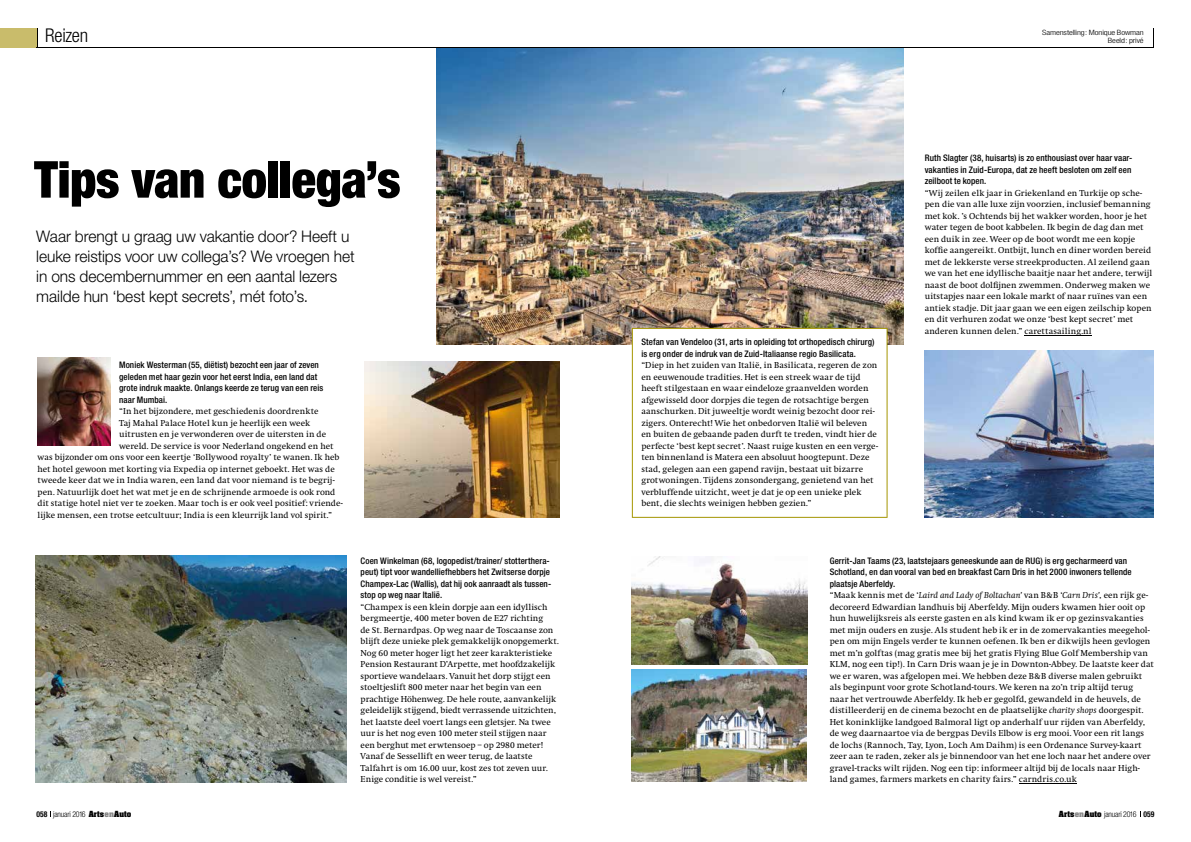
<style>
.page{position:relative;width:1191px;height:842px;background:#fff}
.page>*{position:absolute;margin:0;border:0;box-sizing:border-box;transform-origin:0 0}
.t1{font:900 condensed 51px "Helvetica Neue";letter-spacing:-.01em;color:#000}
.t2{font:300 condensed 19px "Helvetica Neue";letter-spacing:-.015em;color:#000}
.t3{font:300 16px/20px "Helvetica Neue";color:#000}
.t4{font:9px/11.5px "AA Swift";letter-spacing:.005em;color:#000}
.t5{font:500 condensed 9px/11.5px "Helvetica Neue LT Std";letter-spacing:.01em;color:#000}
.t6{font:300 condensed 8px "Helvetica Neue";letter-spacing:-.02em;color:#000}
.t7{font:300 condensed 7.3px/8.3px "Helvetica Neue";letter-spacing:-.01em;color:#000;text-align:right;scale:1.21 1}
.s1{font-style:italic}
.s2{font-weight:700}
.s3{font-family:"Aachen";font-weight:700;font-stretch:normal;font-size:7.2px}
.s4{font-family:"Aachen";font-weight:700;font-stretch:normal;font-size:7.2px;color:#878787}
</style>
<div class="page">
<div style="left:0;top:28px;width:37px;height:20px;background:#c9bc6b"></div>
<svg style="left:37px;top:28px;width:1px;height:20px"></svg>
<svg style="left:1153px;top:28px;width:1px;height:20px"></svg>
<img style="left:35px;top:555px;width:311px;height:227px">
<img style="left:632px;top:557px;width:175px;height:224px">
<img style="left:437px;top:49px;width:466px;height:295px">
<img style="left:364px;top:361px;width:195px;height:157px">
<hr style="left:1018px;top:783px;width:58px;height:1px;background:#000">
<svg style="left:632px;top:328px;width:255px;height:190px"></svg>
<img style="left:924px;top:350px;width:229px;height:168px">
<img style="left:37px;top:357px;width:74px;height:89px">
<hr style="left:1024px;top:335px;width:67px;height:1px;background:#000">
<hr style="left:630px;top:666px;width:184px;height:3px;background:#fff">
<hr style="left:37px;top:48px;width:1117px;height:1px;background:#000">
<h2 class="t2" style="left:45px;top:24px;width:45px">Reizen</h2>
<p class="t7" style="left:1042px;top:28px;width:85px">Samenstelling: Monique Bowman<br>Beeld: privé</p>
<h1 class="t1" style="left:34px;top:148px;width:368px">Tips van collega’s</h1>
<h3 class="t3" style="left:36px;top:226px;width:320px">Waar brengt u graag uw vakantie door? Heeft u leuke reistips voor uw collega’s? We vroegen het in ons decembernummer en een aantal lezers mailde hun ‘best kept secrets’, mét foto’s.</h3>
<p class="t5" style="left:119px;top:359px;width:206px">Moniek Westerman (55, diëtist) bezocht een jaar of zeven geleden met haar gezin voor het eerst India, een land dat grote indruk maakte. Onlangs keerde ze terug van een reis naar Mumbai.</p>
<p class="t4" style="left:119px;top:405px;width:201px">“In het bijzondere, met geschiedenis doordrenkte</p>
<p class="t4" style="left:119px;top:417px;width:192px">Taj Mahal Palace Hotel kun je heerlijk een week</p>
<p class="t4" style="left:119px;top:429px;width:208px">uitrusten en je verwonderen over de uitersten in de</p>
<p class="t4" style="left:119px;top:440px;width:216px">wereld. De service is voor Nederland ongekend en het</p>
<p class="t4" style="left:38px;top:452px;width:303px">was bijzonder om ons voor een keertje ‘Bollywood royalty’ te wanen. Ik heb</p>
<p class="t4" style="left:38px;top:463px;width:299px">het hotel gewoon met korting via Expedia op internet geboekt. Het was de</p>
<p class="t4" style="left:38px;top:475px;width:299px">tweede keer dat we in India waren, een land dat voor niemand is te begrij-</p>
<p class="t4" style="left:38px;top:486px;width:299px">pen. Natuurlijk doet het wat met je en de schrijnende armoede is ook rond</p>
<p class="t4" style="left:38px;top:498px;width:307px">dit statige hotel niet ver te zoeken. Maar toch is er ook veel positief: vriende-</p>
<p class="t4" style="left:38px;top:509px;width:296px">lijke mensen, een trotse eetcultuur; India is een kleurrijk land vol spirit.”</p>
<p class="t5" style="left:361px;top:554px;width:192px">Coen Winkelman (68, logopedist/trainer/ stotterthera&shy;peut) tipt voor wandelliefhebbers het Zwitserse dorpje Champex-Lac (Wallis), dat hij ook aanraadt als tussen&shy;stop op weg naar Italië.</p>
<p class="t4" style="left:361px;top:601px;width:200px">“Champex is een klein dorpje aan een idyllisch bergmeertje, 400 meter boven de E27 richting<br>de St. Bernardpas. Op weg naar de Toscaanse zon blijft deze unieke plek gemakkelijk onopgemerkt.<br>Nog 60 meter hoger ligt het zeer karakteristieke Pension Restaurant D’Arpette, met hoofdzakelijk sportieve wandelaars. Vanuit het dorp stijgt een stoeltjeslift 800 meter naar het begin van een prachtige Höhenweg. De hele route, aanvankelijk geleidelijk stijgend, biedt verrassende uitzichten, het laatste deel voert langs een gletsjer. Na twee uur is het nog even 100 meter steil stijgen naar een berghut met erwtensoep – op 2980 meter!<br>Vanaf de Sessellift en weer terug, de laatste Talfahrt is om 16.00 uur, kost zes tot zeven uur.<br>Enige conditie is wel vereist.”</p>
<p class="t5" style="left:641px;top:336px;width:235px">Stefan van Vendeloo (31, arts in opleiding tot orthopedisch chirurg) is erg onder de indruk van de Zuid-Italiaanse regio Basilicata.</p>
<p class="t4" style="left:641px;top:359px;width:238px">“Diep in het zuiden van Italië, in Basilicata, regeren de zon en eeuwenoude tradities. Het is een streek waar de tijd heeft stilgestaan en waar eindeloze graanvelden worden afgewisseld door dorpjes die tegen de rotsachtige bergen aanschurken. Dit juweeltje wordt weinig bezocht door rei&shy;zigers. Onterecht! Wie het onbedorven Italië wil beleven en buiten de gebaande paden durft te treden, vindt hier de perfecte ‘best kept secret’. Naast ruige kusten en een verge&shy;ten binnenland is Matera een absoluut hoogtepunt. Deze stad, gelegen aan een gapend ravijn, bestaat uit bizarre grotwoningen. Tijdens zonsondergang, genietend van het verbluffende uitzicht, weet je dat je op een unieke plek bent, die slechts weinigen hebben gezien.”</p>
<p class="t5" style="left:924px;top:152px;width:209px;text-align:justify">Ruth Slagter (38, huisarts) is zo enthousiast over haar vaar&shy;vakanties in Zuid-Europa, dat ze heeft besloten om zelf een zeilboot te kopen.</p>
<p class="t4" style="left:924px;top:187px;width:229px">“Wij zeilen elk jaar in Griekenland en Turkije op sche&shy;pen die van alle luxe zijn voorzien, inclusief bemanning met kok. ’s Ochtends bij het wakker worden, hoor je het water tegen de boot kabbelen. Ik begin de dag dan met een duik in zee. Weer op de boot wordt me een kopje koffie aangereikt. Ontbijt, lunch en diner worden bereid met de lekkerste verse streekproducten. Al zeilend gaan we van het ene idyllische baaitje naar het andere, terwijl naast de boot dolfijnen zwemmen. Onderweg maken we uitstapjes naar een lokale markt of naar ruïnes van een antiek stadje. Dit jaar gaan we een eigen zeilschip kopen en dit verhuren zodat we onze ‘best kept secret’ met anderen kunnen delen.” carettasailing.nl</p>
<p class="t5" style="left:829px;top:554px;width:303px">Gerrit-Jan Taams (23, laatstejaars geneeskunde aan de RUG) is erg gecharmeerd van<br>Schotland, en dan vooral van bed en breakfast Carn Dris in het 2000 inwoners tellende plaatsje Aberfeldy.</p>
<p class="t4" style="left:829px;top:589px;width:325px">“Maak kennis met de ‘<span class="s1">Laird and Lady of Boltachan’</span> van B&amp;B ‘<span class="s1">Carn Dris’</span>, een rijk ge&shy;decoreerd Edwardian landhuis bij Aberfeldy. Mijn ouders kwamen hier ooit op hun huwelijksreis als eerste gasten en als kind kwam ik er op gezinsvakanties met mijn ouders en zusje. Als student heb ik er in de zomervakanties meegehol&shy;pen om mijn Engels verder te kunnen oefenen. Ik ben er dikwijls heen gevlogen met m’n golftas (mag gratis mee bij het gratis Flying Blue Golf Membership van KLM, nog een tip!). In Carn Dris waan je je in Downton-Abbey. De laatste keer dat we er waren, was afgelopen mei. We hebben deze B&amp;B diverse malen gebruikt als beginpunt voor grote Schotland-tours. We keren na zo’n trip altijd terug naar het vertrouwde Aberfeldy. Ik heb er gegolfd, gewandeld in de heuvels, de distilleerderij en de cinema bezocht en de plaatselijke <span class="s1">charity shops</span> doorgespit.<br>Het koninklijke landgoed Balmoral ligt op anderhalf uur rijden van Aberfeldy, de weg daarnaartoe via de bergpas Devils Elbow is erg mooi. Voor een rit langs de lochs (Rannoch, Tay, Lyon, Loch Am Daihm) is een Ordenance Survey-kaart zeer aan te raden, zeker als je binnendoor van het ene loch naar het andere over gravel-tracks wilt rijden. Nog een tip: informeer altijd bij de locals naar High&shy;land games, farmers markets en charity fairs.” carndris.co.uk</p>
<p class="t6" style="left:37px;top:809px;width:96px"><span class="s2">058</span> januari 2016 <span class="s3">Arts</span><span class="s4">en</span><span class="s3">Auto</span></p>
<p class="t6" style="left:1059px;top:809px;width:97px"><span class="s3">Arts</span><span class="s4">en</span><span class="s3">Auto</span> januari 2016 <span class="s2">059</span></p>
</div>
